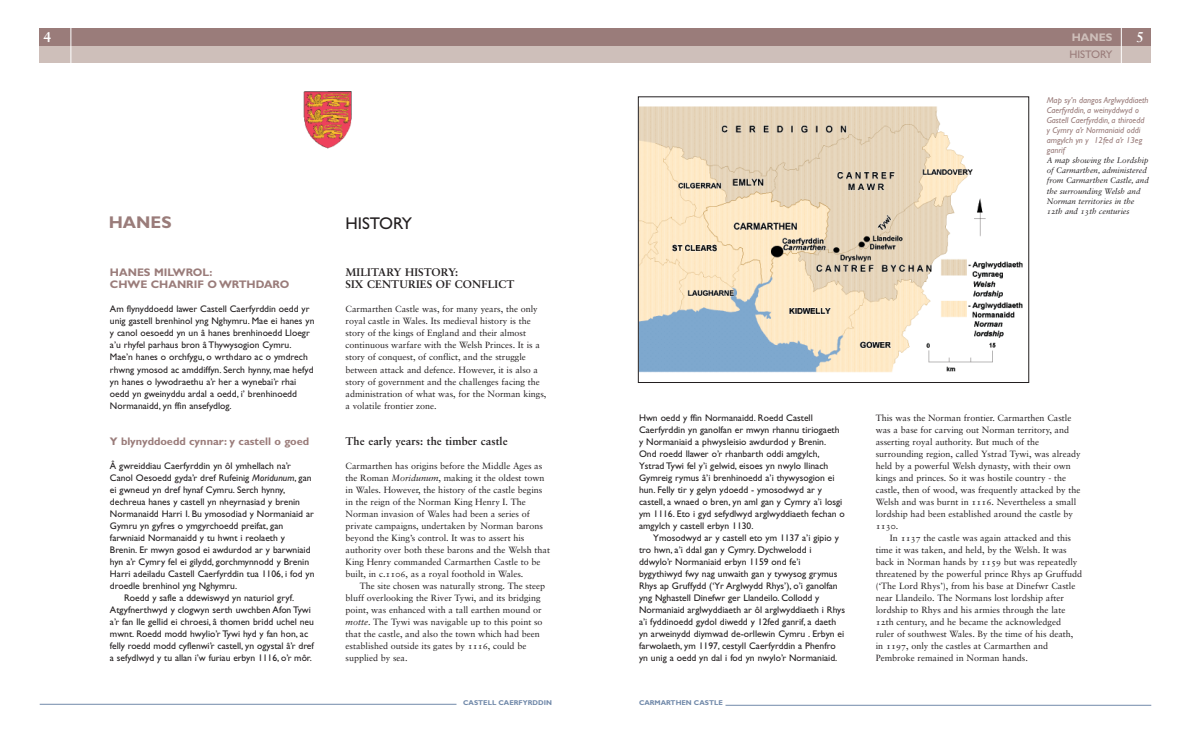
<style>
.page{position:relative;width:1191px;height:738px;background:#fff}
.page>*{position:absolute;margin:0;border:0;box-sizing:border-box;transform-origin:0 0}
.t1{font:17px "Gill Sans";color:#231f20}
.t2{font:700 17px "Gill Sans";color:#9a7c7a}
.t3{font:15px "Sabon Bold Os F";color:#fff}
.t4{font:11px/12px "Sabon Bold Os F";letter-spacing:.01em;color:#231f20}
.t5{font:700 11px/12px "Gill Sans";color:#9a7c7a}
.t6{font:11px "Gill Sans";color:#9a7c7a}
.t7{font:700 11px "Gill Sans";color:#cebfba}
.t8{font:9.6px/12px "Gill Sans";color:#231f20}
.t9{font:9px/12px "Sabon Roman Os F";color:#231f20}
.t10{font:italic 8.6px/10px "Gill Sans";color:#9a7c7a}
.t11{font:8px/10px "Sabon Italic Os F";color:#231f20}
.t12{font:700 7px "Gill Sans";color:#728aaa}
.s1{font-style:italic}
.s2{font-family:"Sabon Italic Os F"}
</style>
<div class="page">
<div style="left:40px;top:34px;width:1111px;height:28px;background:#cebfba"></div>
<div style="left:40px;top:28px;width:1111px;height:17px;background:#9a7c7a"></div>
<hr style="left:40px;top:703px;width:416px;height:1px;background:#728aaa">
<hr style="left:725px;top:704px;width:426px;height:1px;background:#728aaa">
<hr style="left:70px;top:23px;width:1px;height:44px;background:#fff">
<hr style="left:1120px;top:21px;width:1px;height:45px;background:#fff">
<img style="left:640px;top:106px;width:383px;height:267px">
<div style="left:638px;top:96px;width:391px;height:286px;border:1px solid #231f20"></div>
<img style="left:303px;top:91px;width:49px;height:58px">
<h2 class="t3" style="left:44px;top:27px;width:10px">4</h2>
<h2 class="t3" style="left:1136px;top:27px;width:10px">5</h2>
<p class="t7" style="left:1071px;top:33px;width:42px">HANES</p>
<p class="t6" style="left:1069px;top:50px;width:44px">HISTORY</p>
<h1 class="t2" style="left:109px;top:216px;width:64px">HANES</h1>
<h1 class="t1" style="left:345px;top:216px;width:68px">HISTORY</h1>
<p class="t5" style="left:110px;top:267px;width:181px">HANES MILWROL:<br>CHWE CHANRIF O WRTHDARO</p>
<p class="t8" style="left:110px;top:304px;width:206px">Am flynyddoedd lawer Castell Caerfyrddin oedd yr unig gastell brenhinol yng Nghymru. Mae ei hanes yn y canol oesoedd yn un â hanes brenhinoedd Lloegr a’u rhyfel parhaus bron â Thywysogion Cymru.<br>Mae’n hanes o orchfygu, o wrthdaro ac o ymdrech rhwng ymosod ac amddiffyn. Serch hynny, mae hefyd yn hanes o lywodraethu a’r her a wynebai’r rhai oedd yn gweinyddu ardal a oedd, i’ brenhinoedd Normanaidd, yn ffin ansefydlog.</p>
<p class="t5" style="left:110px;top:435px;width:201px">Y blynyddoedd cynnar: y castell o goed</p>
<p class="t8" style="left:110px;top:460px;width:182px">Â gwreiddiau Caerfyrddin yn ôl ymhellach na’r</p>
<p class="t8" style="left:110px;top:472px;width:203px">Canol Oesoedd gyda’r dref Rufeinig <span class="s1">Moridunum</span>, gan</p>
<p class="t8" style="left:110px;top:484px;width:177px">ei gwneud yn dref hynaf Cymru. Serch hynny,</p>
<p class="t8" style="left:110px;top:496px;width:192px">dechreua hanes y castell yn nheyrnasiad y brenin</p>
<p class="t8" style="left:110px;top:508px;width:205px">Normanaidd Harri I. Bu ymosodiad y Normaniaid ar</p>
<p class="t8" style="left:110px;top:520px;width:175px">Gymru yn gyfres o ymgyrchoedd preifat, gan</p>
<p class="t8" style="left:110px;top:532px;width:177px">farwniaid Normanaidd y tu hwnt i reolaeth y</p>
<p class="t8" style="left:110px;top:544px;width:202px">Brenin. Er mwyn gosod ei awdurdod ar y barwniaid</p>
<p class="t8" style="left:110px;top:556px;width:201px">hyn a’r Cymry fel ei gilydd, gorchmynnodd y Brenin</p>
<p class="t8" style="left:110px;top:568px;width:206px">Harri adeiladu Castell Caerfyrddin tua 1106, i fod yn</p>
<p class="t8" style="left:110px;top:580px;width:129px">droedle brenhinol yng Nghymru.</p>
<p class="t8" style="left:124px;top:592px;width:172px">Roedd y safle a ddewiswyd yn naturiol gryf.</p>
<p class="t8" style="left:110px;top:604px;width:202px">Atgyfnerthwyd y clogwyn serth uwchben Afon Tywi</p>
<p class="t8" style="left:110px;top:616px;width:206px">a’r fan lle gellid ei chroesi, â thomen bridd uchel neu</p>
<p class="t8" style="left:110px;top:628px;width:200px">mwnt. Roedd modd hwylio’r Tywi hyd y fan hon, ac</p>
<p class="t8" style="left:110px;top:640px;width:205px">felly roedd modd cyflenwi’r castell, yn ogystal â’r dref</p>
<p class="t8" style="left:110px;top:652px;width:203px">a sefydlwyd y tu allan i’w furiau erbyn 1116, o’r môr.</p>
<p class="t4" style="left:345px;top:267px;width:170px">MILITARY HISTORY:<br>SIX CENTURIES OF CONFLICT</p>
<p class="t9" style="left:345px;top:304px;width:202px">Carmarthen Castle was, for many years, the only royal castle in Wales. Its medieval history is the story of the kings of England and their almost continuous warfare with the Welsh Princes. It is a story of conquest, of conflict, and the struggle between attack and defence. However, it is also a story of government and the challenges facing the administration of what was, for the Norman kings, a volatile frontier zone.</p>
<p class="t4" style="left:345px;top:435px;width:164px">The early years: the timber castle</p>
<p class="t9" style="left:345px;top:460px;width:206px">Carmarthen has origins before the Middle Ages as the Roman <span class="s2">Moridunum</span>, making it the oldest town in Wales. However, the history of the castle begins in the reign of the Norman King Henry I. The Norman invasion of Wales had been a series of private campaigns, undertaken by Norman barons beyond the King’s control. It was to assert his authority over both these barons and the Welsh that King Henry commanded Carmarthen Castle to be built, in c.1106, as a royal foothold in Wales.</p>
<p class="t9" style="left:345px;top:580px;width:201px;text-indent:14px">The site chosen was naturally strong. The steep bluff overlooking the River Tywi, and its bridging point, was enhanced with a tall earthen mound or <span class="s2">motte</span>. The Tywi was navigable up to this point so that the castle, and also the town which had been established outside its gates by 1116, could be supplied by sea.</p>
<p class="t8" style="left:639px;top:412px;width:207px">Hwn oedd y ffin Normanaidd. Roedd Castell Caerfyrddin yn ganolfan er mwyn rhannu tiriogaeth y Normaniaid a phwysleisio awdurdod y Brenin.<br>Ond roedd llawer o’r rhanbarth oddi amgylch, Ystrad Tywi fel y’i gelwid, eisoes yn nwylo llinach Gymreig rymus â’i brenhinoedd a’i thywysogion ei hun. Felly tir y gelyn ydoedd - ymosodwyd ar y castell, a wnaed o bren, yn aml gan y Cymry a’i losgi ym 1116. Eto i gyd sefydlwyd arglwyddiaeth fechan o amgylch y castell erbyn 1130.</p>
<p class="t8" style="left:639px;top:532px;width:207px;text-indent:14px">Ymosodwyd ar y castell eto ym 1137 a’i gipio y tro hwn, a’i ddal gan y Cymry. Dychwelodd i ddwylo’r Normaniaid erbyn 1159 ond fe’i bygythiwyd fwy nag unwaith gan y tywysog grymus Rhys ap Gruffydd (‘Yr Arglwydd Rhys’), o’i ganolfan yng Nghastell Dinefwr ger Llandeilo. Collodd y Normaniaid arglwyddiaeth ar ôl arglwyddiaeth i Rhys a’i fyddinoedd gydol diwedd y 12fed ganrif, a daeth yn arweinydd diymwad de-orllewin Cymru . Erbyn ei farwolaeth, ym 1197, cestyll Caerfyrddin a Phenfro yn unig a oedd yn dal i fod yn nwylo’r Normaniaid.</p>
<p class="t12" style="left:463px;top:699px;width:90px">CASTELL CAERFYRDDIN</p>
<p class="t12" style="left:639px;top:699px;width:85px">CARMARTHEN CASTLE</p>
<p class="t10" style="left:1046px;top:96px;width:103px">Map sy’n dangos Arglwyddiaeth<br>Caerfyrddin, a weinyddwyd o<br>Gastell Caerfyrddin, a thiroedd y Cymry a’r Normaniaid oddi amgylch yn y 12fed a’r 13eg ganrif</p>
<p class="t11" style="left:1046px;top:156px;width:104px">A map showing the Lordship of Carmarthen, administered from Carmarthen Castle, and the surrounding Welsh and<br>Norman territories in the<br>12th and 13th centuries</p>
<p class="t9" style="left:875px;top:412px;width:206px">This was the Norman frontier. Carmarthen Castle was a base for carving out Norman territory, and asserting royal authority. But much of the surrounding region, called Ystrad Tywi, was already held by a powerful Welsh dynasty, with their own kings and princes. So it was hostile country - the castle, then of wood, was frequently attacked by the Welsh and was burnt in 1116. Nevertheless a small lordship had been established around the castle by 1130.</p>
<p class="t9" style="left:875px;top:532px;width:208px;text-indent:14px">In 1137 the castle was again attacked and this time it was taken, and held, by the Welsh. It was back in Norman hands by 1159 but was repeatedly threatened by the powerful prince Rhys ap Gruffudd (‘The Lord Rhys’), from his base at Dinefwr Castle near Llandeilo. The Normans lost lordship after lordship to Rhys and his armies through the late 12th century, and he became the acknowledged<br>ruler of southwest Wales. By the time of his death, in 1197, only the castles at Carmarthen and Pembroke remained in Norman hands.</p>
</div>
